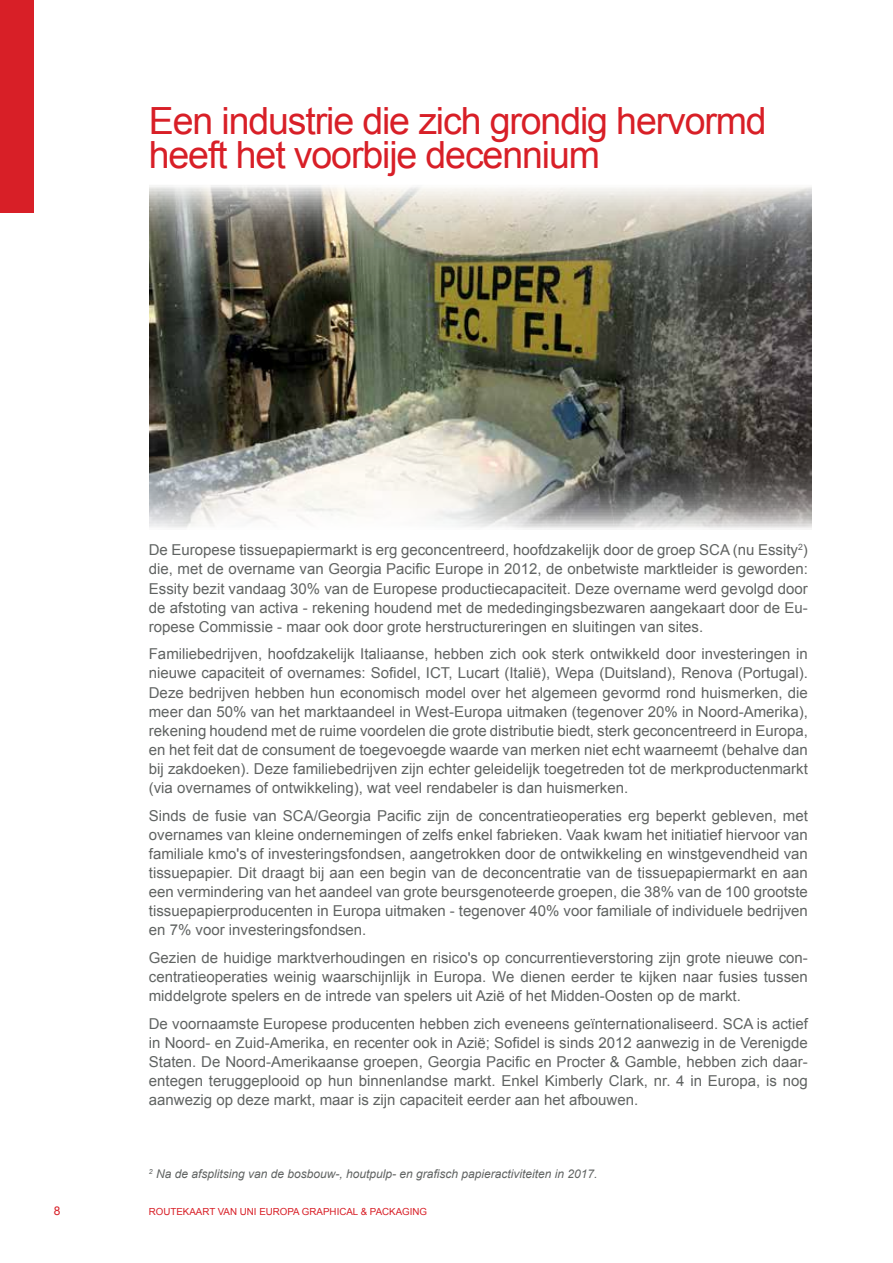
<style>
.page{position:relative;width:893px;height:1263px;background:#fff}
.page>*{position:absolute;margin:0;border:0;box-sizing:border-box;transform-origin:0 0}
.t1{font:37.5px/34px "Arial";letter-spacing:-.03em;color:#d81f27}
.t2{font:15px/19px "Arial";color:#606362;text-align:justify}
.t3{font:italic 12px "Arial";color:#606362}
.t4{font:12px "Arial";color:#d81f27}
.t5{font:9.75px "Arial";color:#d81f27}
</style>
<div class="page">
<div style="left:0;top:0;width:34px;height:213px;background:#d81f27"></div>
<img style="left:150px;top:185px;width:661px;height:343px">
<h1 class="t1" style="left:149px;top:104px;width:619px">Een industrie die zich grondig hervormd heeft het voorbije decennium</h1>
<p class="t4" style="left:54px;top:1202px;width:8px">8</p>
<p class="t2" style="left:149px;top:541px;width:661px">De Europese tissuepapiermarkt is erg geconcentreerd, hoofdzakelijk door de groep SCA (nu Essity<sup>2</sup>) die, met de overname van Georgia Pacific Europe in 2012, de onbetwiste marktleider is geworden:<br>Essity bezit vandaag 30% van de Europese productiecapaciteit. Deze overname werd gevolgd door de afstoting van activa - rekening houdend met de mededingingsbezwaren aangekaart door de Eu&shy;ropese Commissie - maar ook door grote herstructureringen en sluitingen van sites.</p>
<p class="t2" style="left:149px;top:645px;width:661px">Familiebedrijven, hoofdzakelijk Italiaanse, hebben zich ook sterk ontwikkeld door investeringen in nieuwe capaciteit of overnames: Sofidel, ICT, Lucart (Italië), Wepa (Duitsland), Renova (Portugal).<br>Deze bedrijven hebben hun economisch model over het algemeen gevormd rond huismerken, die meer dan 50% van het marktaandeel in West-Europa uitmaken (tegenover 20% in Noord-Amerika), rekening houdend met de ruime voordelen die grote distributie biedt, sterk geconcentreerd in Europa, en het feit dat de consument de toegevoegde waarde van merken niet echt waarneemt (behalve dan bij zakdoeken). Deze familiebedrijven zijn echter geleidelijk toegetreden tot de merkproductenmarkt (via overnames of ontwikkeling), wat veel rendabeler is dan huismerken.</p>
<p class="t2" style="left:149px;top:806px;width:661px">Sinds de fusie van SCA/Georgia Pacific zijn de concentratieoperaties erg beperkt gebleven, met overnames van kleine ondernemingen of zelfs enkel fabrieken. Vaak kwam het initiatief hiervoor van familiale kmo's of investeringsfondsen, aangetrokken door de ontwikkeling en winstgevendheid van tissuepapier. Dit draagt bij aan een begin van de deconcentratie van de tissuepapiermarkt en aan een vermindering van het aandeel van grote beursgenoteerde groepen, die 38% van de 100 grootste tissuepapierproducenten in Europa uitmaken - tegenover 40% voor familiale of individuele bedrijven en 7% voor investeringsfondsen.</p>
<p class="t2" style="left:149px;top:948px;width:661px">Gezien de huidige marktverhoudingen en risico's op concurrentieverstoring zijn grote nieuwe con&shy;centratieoperaties weinig waarschijnlijk in Europa. We dienen eerder te kijken naar fusies tussen middelgrote spelers en de intrede van spelers uit Azië of het Midden-Oosten op de markt.</p>
<p class="t2" style="left:149px;top:1014px;width:661px">De voornaamste Europese producenten hebben zich eveneens geïnternationaliseerd. SCA is actief in Noord- en Zuid-Amerika, en recenter ook in Azië; Sofidel is sinds 2012 aanwezig in de Verenigde Staten. De Noord-Amerikaanse groepen, Georgia Pacific en Procter &amp; Gamble, hebben zich daar&shy;entegen teruggeplooid op hun binnenlandse markt. Enkel Kimberly Clark, nr. 4 in Europa, is nog aanwezig op deze markt, maar is zijn capaciteit eerder aan het afbouwen.</p>
<p class="t3" style="left:149px;top:1166px;width:450px"><sup>2</sup> Na de afsplitsing van de bosbouw-, houtpulp- en grafisch papieractiviteiten in 2017.</p>
<p class="t5" style="left:149px;top:1205px;width:280px">ROUTEKAART VAN UNI EUROPA GRAPHICAL &amp; PACKAGING</p>
</div>
